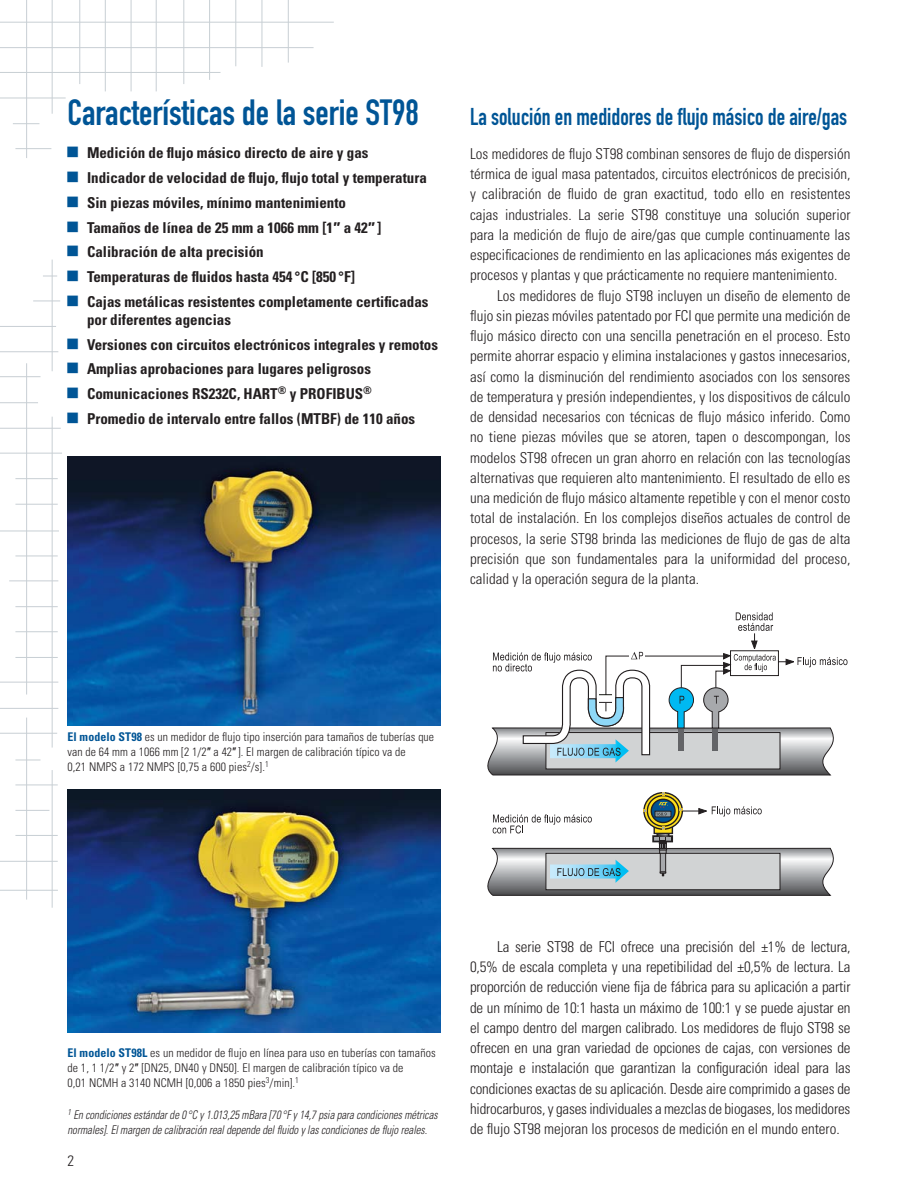
<style>
.page{position:relative;width:918px;height:1188px;background:#fff}
.page>*{position:absolute;margin:0;border:0;box-sizing:border-box;transform-origin:0 0}
.t1{font:36px "DIN Engschrift Std";color:#005596}
.t2{font:24px "DIN Engschrift Std";color:#005596;scale:.95 1}
.t3{font:300 condensed 15px/20.2px "Univers";color:#231f20;text-align:justify}
.t4{font:700 condensed 15px/24.8px "Univers";color:#231f20}
.t5{font:300 condensed 12px/15px "Univers";letter-spacing:.01em;color:#231f20}
.t6{font:italic 300 condensed 12px/15px "Univers";color:#231f20;scale:.89 1}
.s1{font-family:"Arial";font-stretch:normal}
.s2{font-weight:700;color:#005596}
.s3{font-family:"Arial";font-weight:400;font-stretch:normal}
</style>
<div class="page">
<hr style="left:262px;top:0;width:1px;height:67px;background:#c8cfd4">
<hr style="left:236px;top:0;width:1px;height:66px;background:#c8cfd4">
<hr style="left:209px;top:0;width:1px;height:80px;background:#c8cfd4">
<hr style="left:184px;top:0;width:1px;height:84px;background:#c8cfd4">
<hr style="left:80px;top:0;width:1px;height:84px;background:#c8cfd4">
<hr style="left:26px;top:0;width:1px;height:158px;background:#c8cfd4">
<hr style="left:26px;top:363px;width:1px;height:332px;background:#c8cfd4">
<hr style="left:26px;top:718px;width:1px;height:182px;background:#c8cfd4">
<hr style="left:156px;top:0;width:1px;height:91px;background:#c8cfd4">
<hr style="left:131px;top:0;width:1px;height:91px;background:#c8cfd4">
<hr style="left:105px;top:0;width:1px;height:91px;background:#c8cfd4">
<hr style="left:52px;top:0;width:1px;height:114px;background:#c8cfd4">
<hr style="left:52px;top:260px;width:1px;height:111px;background:#c8cfd4">
<hr style="left:52px;top:417px;width:1px;height:331px;background:#c8cfd4">
<hr style="left:52px;top:770px;width:1px;height:138px;background:#c8cfd4">
<hr style="left:0;top:22px;width:334px;height:1px;background:#c8cfd4">
<hr style="left:0;top:47px;width:314px;height:1px;background:#c8cfd4">
<hr style="left:0;top:72px;width:220px;height:1px;background:#c8cfd4">
<hr style="left:0;top:98px;width:66px;height:1px;background:#c8cfd4">
<svg style="left:13px;top:123px;width:26px;height:1px"></svg>
<hr style="left:15px;top:148px;width:36px;height:1px;background:#c8cfd4">
<svg style="left:43px;top:276px;width:14px;height:1px"></svg>
<svg style="left:33px;top:301px;width:27px;height:1px"></svg>
<hr style="left:0;top:453px;width:62px;height:1px;background:#c8cfd4">
<hr style="left:15px;top:478px;width:43px;height:1px;background:#c8cfd4">
<hr style="left:15px;top:504px;width:43px;height:1px;background:#c8cfd4">
<hr style="left:9px;top:581px;width:49px;height:1px;background:#c8cfd4">
<hr style="left:15px;top:606px;width:43px;height:1px;background:#c8cfd4">
<hr style="left:0;top:682px;width:58px;height:1px;background:#c8cfd4">
<hr style="left:0;top:708px;width:58px;height:1px;background:#c8cfd4">
<hr style="left:15px;top:810px;width:34px;height:1px;background:#c8cfd4">
<hr style="left:0;top:733px;width:57px;height:1px;background:#c8cfd4">
<hr style="left:0;top:890px;width:58px;height:1px;background:#c8cfd4">
<hr style="left:0;top:531px;width:59px;height:1px;background:#c8cfd4">
<hr style="left:15px;top:556px;width:43px;height:1px;background:#c8cfd4">
<hr style="left:15px;top:657px;width:43px;height:1px;background:#c8cfd4">
<hr style="left:15px;top:785px;width:43px;height:1px;background:#c8cfd4">
<hr style="left:15px;top:835px;width:43px;height:1px;background:#c8cfd4">
<hr style="left:0;top:861px;width:58px;height:1px;background:#c8cfd4">
<hr style="left:15px;top:631px;width:43px;height:1px;background:#c8cfd4">
<svg style="left:15px;top:760px;width:25px;height:1px"></svg>
<hr style="left:0;top:326px;width:56px;height:1px;background:#c8cfd4">
<hr style="left:0;top:351px;width:58px;height:1px;background:#c8cfd4">
<hr style="left:0;top:428px;width:61px;height:1px;background:#c8cfd4">
<hr style="left:0;top:376px;width:40px;height:1px;background:#c8cfd4">
<hr style="left:0;top:402px;width:38px;height:1px;background:#c8cfd4">
<hr style="left:288px;top:0;width:1px;height:63px;background:#c8cfd4">
<img style="left:68px;top:790px;width:372px;height:243px">
<img style="left:68px;top:457px;width:372px;height:269px">
<svg style="left:487px;top:612px;width:361px;height:284px"></svg>
<h1 class="t1" style="left:68px;top:91px;width:353px">Características de la serie ST98</h1>
<p class="t4" style="left:87px;top:141px;width:343px">Medición de flujo másico directo de aire y gas Indicador de velocidad de flujo, flujo total y temperatura Sin piezas móviles, mínimo mantenimiento<br>Tamaños de línea de 25 mm a 1066 mm [1<span class="s1">″</span> a 42<span class="s1">″</span> ] Calibración de alta precisión<br>Temperaturas de fluidos hasta 454 °C [850 °F]<br>Cajas metálicas resistentes completamente certificadas</p>
<p class="t4" style="left:87px;top:307px;width:353px">por diferentes agencias<br>Versiones con circuitos electrónicos integrales y remotos Amplias aprobaciones para lugares peligrosos Comunicaciones RS232C, HART<sup>®</sup> y PROFIBUS<sup>®<br></sup>Promedio de intervalo entre fallos (MTBF) de 110 años</p>
<h2 class="t2" style="left:470px;top:103px;width:399px">La solución en medidores de flujo másico de aire/gas</h2>
<p class="t3" style="left:470px;top:143px;width:382px">Los medidores de flujo ST98 combinan sensores de flujo de dispersión</p>
<p class="t3" style="left:470px;top:164px;width:382px">térmica de igual masa patentados, circuitos electrónicos de precisión,</p>
<p class="t3" style="left:470px;top:184px;width:382px">y calibración de fluido de gran exactitud, todo ello en resistentes</p>
<p class="t3" style="left:470px;top:204px;width:382px">cajas industriales. La serie ST98 constituye una solución superior</p>
<p class="t3" style="left:470px;top:224px;width:382px">para la medición de flujo de aire/gas que cumple continuamente las</p>
<p class="t3" style="left:470px;top:245px;width:382px">especificaciones de rendimiento en las aplicaciones más exigentes de</p>
<p class="t3" style="left:470px;top:265px;width:369px">procesos y plantas y que prácticamente no requiere mantenimiento.</p>
<p class="t3" style="left:497px;top:285px;width:355px">Los medidores de flujo ST98 incluyen un diseño de elemento de</p>
<p class="t3" style="left:470px;top:305px;width:382px">flujo sin piezas móviles patentado por FCI que permite una medición de</p>
<p class="t3" style="left:470px;top:326px;width:382px">flujo másico directo con una sencilla penetración en el proceso. Esto</p>
<p class="t3" style="left:470px;top:346px;width:382px">permite ahorrar espacio y elimina instalaciones y gastos innecesarios,</p>
<p class="t3" style="left:470px;top:366px;width:382px">así como la disminución del rendimiento asociados con los sensores</p>
<p class="t3" style="left:470px;top:386px;width:382px">de temperatura y presión independientes, y los dispositivos de cálculo</p>
<p class="t3" style="left:470px;top:407px;width:382px">de densidad necesarios con técnicas de flujo másico inferido. Como</p>
<p class="t3" style="left:470px;top:427px;width:382px">no tiene piezas móviles que se atoren, tapen o descompongan, los</p>
<p class="t3" style="left:470px;top:447px;width:382px">modelos ST98 ofrecen un gran ahorro en relación con las tecnologías</p>
<p class="t3" style="left:470px;top:467px;width:382px">alternativas que requieren alto mantenimiento. El resultado de ello es</p>
<p class="t3" style="left:470px;top:488px;width:382px">una medición de flujo másico altamente repetible y con el menor costo</p>
<p class="t3" style="left:470px;top:508px;width:382px">total de instalación. En los complejos diseños actuales de control de</p>
<p class="t3" style="left:470px;top:528px;width:382px">procesos, la serie ST98 brinda las mediciones de flujo de gas de alta</p>
<p class="t3" style="left:470px;top:548px;width:382px">precisión que son fundamentales para la uniformidad del proceso,</p>
<p class="t3" style="left:470px;top:569px;width:230px">calidad y la operación segura de la planta.</p>
<p class="t5" style="left:68px;top:729px;width:368px"><span class="s2">El modelo ST98</span> es un medidor de flujo tipo inserción para tamaños de tuberías que van de 64 mm a 1066 mm [2 1/2<span class="s3">″</span> a 42<span class="s3">″</span> ]. El margen de calibración típico va de<br>0,21 NMPS a 172 NMPS [0,75 a 600 pies<sup>2</sup>/s].<sup>1</sup></p>
<p class="t5" style="left:67px;top:1046px;width:370px"><span class="s2">El modelo ST98L</span> es un medidor de flujo en línea para uso en tuberías con tamaños de 1, 1 1/2<span class="s3">″</span> y 2<span class="s3">″</span> [DN25, DN40 y DN50]. El margen de calibración típico va de<br>0,01 NCMH a 3140 NCMH [0,006 a 1850 pies<sup>3</sup>/min].<sup>1</sup></p>
<p class="t6" style="left:68px;top:1108px;width:417px"><sup>1</sup> En condiciones estándar de 0 °C y 1.013,25 mBara [70 °F y 14,7 psia para condiciones métricas normales]. El margen de calibración real depende del fluido y las condiciones de flujo reales.</p>
<p class="t3" style="left:68px;top:1151px;width:8px">2</p>
<p class="t3" style="left:470px;top:936px;width:382px;text-indent:27px">La serie ST98 de FCI ofrece una precisión del ±1% de lectura, 0,5% de escala completa y una repetibilidad del ±0,5% de lectura. La proporción de reducción viene fija de fábrica para su aplicación a partir de un mínimo de 10:1 hasta un máximo de 100:1 y se puede ajustar en el campo dentro del margen calibrado. Los medidores de flujo ST98 se ofrecen en una gran variedad de opciones de cajas, con versiones de montaje e instalación que garantizan la configuración ideal para las condiciones exactas de su aplicación. Desde aire comprimido a gases de hidrocarburos, y gases individuales a mezclas de biogases, los medidores de flujo ST98 mejoran los procesos de medición en el mundo entero.</p>
</div>
